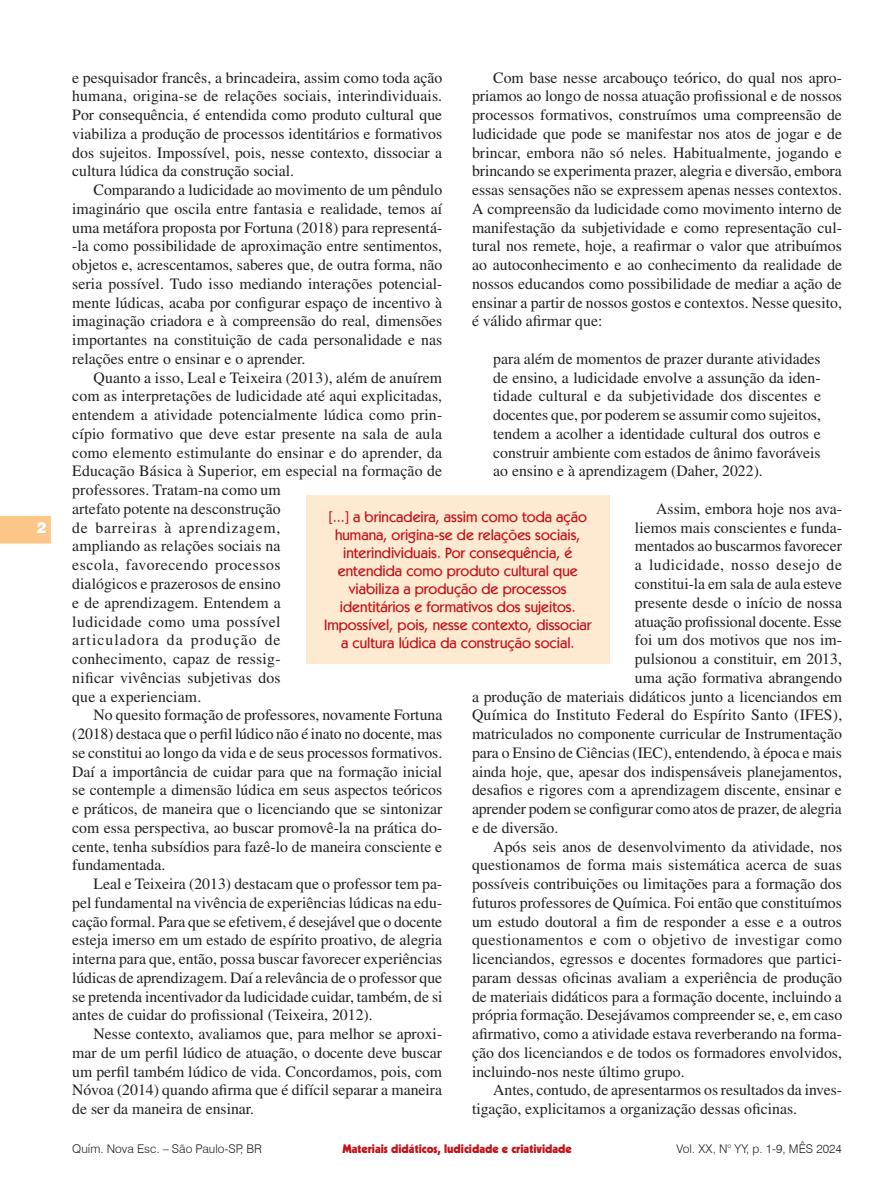
<style>
.page{position:relative;width:893px;height:1191px;background:#fff}
.page>*{position:absolute;margin:0;border:0;box-sizing:border-box;transform-origin:0 0}
.Citacao{font:15.75px/18.8px "Times LT Std";color:#231f20;text-align:justify}
.Citacao-2{font:15.75px "Times LT Std";letter-spacing:.035em;color:#231f20}
.Olho{font:500 15px/18px "Kabel IT Cby BT";color:#c4121a;text-align:center}
.t1{font:900 15px "Swiss 721 BT";color:#fff}
.t2{font:300 12px "Swiss 721 BT";color:#231f20}
.t3{font:900 12px "Kabel LT Std";color:#c4121a}
</style>
<div class="page">
<svg style="left:0;top:516px;width:51px;height:27px"></svg>
<div style="left:306px;top:495px;width:303px;height:169px;background:#fee9d1"></div>
<p class="t1" style="left:37px;top:518px;width:11px">2</p>
<p class="Citacao" style="left:72px;top:68px;width:371px">e pesquisador francês, a brincadeira, assim como toda ação humana, origina-se de relações sociais, interindividuais.<br>Por consequência, é entendida como produto cultural que viabiliza a produção de processos identitários e formativos dos sujeitos. Impossível, pois, nesse contexto, dissociar a cultura lúdica da construção social.</p>
<p class="Citacao" style="left:72px;top:180px;width:372px;text-indent:21px">Comparando a ludicidade ao movimento de um pêndulo imaginário que oscila entre fantasia e realidade, temos aí uma metáfora proposta por Fortuna (2018) para representá--la como possibilidade de aproximação entre sentimentos, objetos e, acrescentamos, saberes que, de outra forma, não seria possível. Tudo isso mediando interações potencial&shy;mente lúdicas, acaba por configurar espaço de incentivo à imaginação criadora e à compreensão do real, dimensões importantes na constituição de cada personalidade e nas relações entre o ensinar e o aprender.</p>
<p class="Citacao" style="left:72px;top:368px;width:371px;text-align:left;text-indent:21px">Quanto a isso, Leal e Teixeira (2013), além de anuírem com as interpretações de ludicidade até aqui explicitadas, entendem a atividade potencialmente lúdica como prin&shy;cípio formativo que deve estar presente na sala de aula como elemento estimulante do ensinar e do aprender, da Educação Básica à Superior, em especial na formação de professores. Tratam-na como um<br>artefato potente na desconstrução<br>de barreiras à aprendizagem,<br>ampliando as relações sociais na<br>escola, favorecendo processos<br>dialógicos e prazerosos de ensino<br>e de aprendizagem. Entendem a<br>ludicidade como uma possível<br>articuladora da produção de<br>conhecimento, capaz de ressig-<br>nificar vivências subjetivas dos<br>que a experienciam.</p>
<p class="Citacao" style="left:72px;top:705px;width:372px;text-indent:21px">No quesito formação de professores, novamente Fortuna (2018) destaca que o perfil lúdico não é inato no docente, mas se constitui ao longo da vida e de seus processos formativos.<br>Daí a importância de cuidar para que na formação inicial se contemple a dimensão lúdica em seus aspectos teóricos e práticos, de maneira que o licenciando que se sintonizar com essa perspectiva, ao buscar promovê-la na prática do&shy;cente, tenha subsídios para fazê-lo de maneira consciente e fundamentada.</p>
<p class="Citacao" style="left:72px;top:874px;width:372px;text-indent:21px">Leal e Teixeira (2013) destacam que o professor tem pa&shy;pel fundamental na vivência de experiências lúdicas na edu&shy;cação formal. Para que se efetivem, é desejável que o docente esteja imerso em um estado de espírito proativo, de alegria interna para que, então, possa buscar favorecer experiências lúdicas de aprendizagem. Daí a relevância de o professor que se pretenda incentivador da ludicidade cuidar, também, de si antes de cuidar do profissional (Teixeira, 2012).</p>
<p class="Citacao" style="left:72px;top:1024px;width:371px;text-indent:21px">Nesse contexto, avaliamos que, para melhor se aproxi&shy;mar de um perfil lúdico de atuação, o docente deve buscar um perfil também lúdico de vida. Concordamos, pois, com Nóvoa (2014) quando afirma que é difícil separar a maneira de ser da maneira de ensinar.</p>
<p class="Citacao" style="left:472px;top:68px;width:372px;text-indent:21px">Com base nesse arcabouço teórico, do qual nos apro&shy;priamos ao longo de nossa atuação profissional e de nossos processos formativos, construímos uma compreensão de ludicidade que pode se manifestar nos atos de jogar e de brincar, embora não só neles. Habitualmente, jogando e brincando se experimenta prazer, alegria e diversão, embora essas sensações não se expressem apenas nesses contextos.<br>A compreensão da ludicidade como movimento interno de manifestação da subjetividade e como representação cul&shy;tural nos remete, hoje, a reafirmar o valor que atribuímos ao autoconhecimento e ao conhecimento da realidade de nossos educandos como possibilidade de mediar a ação de ensinar a partir de nossos gostos e contextos. Nesse quesito, é válido afirmar que:</p>
<p class="Citacao" style="left:493px;top:349px;width:329px">para além de momentos de prazer durante atividades de ensino, a ludicidade envolve a assunção da iden&shy;tidade cultural e da subjetividade dos discentes e docentes que, por poderem se assumir como sujeitos, tendem a acolher a identidade cultural dos outros e construir ambiente com estados de ânimo favoráveis ao ensino e à aprendizagem (Daher, 2022).</p>
<p class="Citacao" style="left:656px;top:499px;width:187px">Assim, embora hoje nos ava-</p>
<p class="Citacao" style="left:635px;top:518px;width:208px">liemos mais conscientes e funda-</p>
<p class="Citacao" style="left:635px;top:537px;width:208px">mentados ao buscarmos favorecer</p>
<p class="Citacao-2" style="left:635px;top:556px;width:209px">a ludicidade, nosso desejo de</p>
<p class="Citacao" style="left:635px;top:574px;width:209px">constitui-la em sala de aula esteve</p>
<p class="Citacao" style="left:635px;top:593px;width:208px">presente desde o início de nossa</p>
<p class="Citacao" style="left:635px;top:612px;width:208px">atuação profissional docente. Esse</p>
<p class="Citacao" style="left:635px;top:630px;width:208px">foi um dos motivos que nos im-</p>
<p class="Citacao" style="left:635px;top:649px;width:208px">pulsionou a constituir, em 2013,</p>
<p class="Citacao" style="left:635px;top:668px;width:208px">uma ação formativa abrangendo</p>
<p class="Citacao" style="left:472px;top:687px;width:371px">a produção de materiais didáticos junto a licenciandos em</p>
<p class="Citacao" style="left:472px;top:705px;width:372px">Química do Instituto Federal do Espírito Santo (IFES),</p>
<p class="Citacao" style="left:472px;top:724px;width:371px">matriculados no componente curricular de Instrumentação</p>
<p class="Citacao" style="left:472px;top:743px;width:371px">para o Ensino de Ciências (IEC), entendendo, à época e mais</p>
<p class="Citacao" style="left:472px;top:762px;width:371px">ainda hoje, que, apesar dos indispensáveis planejamentos,</p>
<p class="Citacao" style="left:472px;top:780px;width:371px">desafios e rigores com a aprendizagem discente, ensinar e</p>
<p class="Citacao" style="left:472px;top:799px;width:371px">aprender podem se configurar como atos de prazer, de alegria</p>
<p class="Citacao" style="left:472px;top:818px;width:88px">e de diversão.</p>
<p class="Citacao" style="left:472px;top:837px;width:372px;text-indent:21px">Após seis anos de desenvolvimento da atividade, nos questionamos de forma mais sistemática acerca de suas possíveis contribuições ou limitações para a formação dos futuros professores de Química. Foi então que constituímos um estudo doutoral a fim de responder a esse e a outros questionamentos e com o objetivo de investigar como licenciandos, egressos e docentes formadores que partici&shy;param dessas oficinas avaliam a experiência de produção de materiais didáticos para a formação docente, incluindo a própria formação. Desejávamos compreender se, e, em caso afirmativo, como a atividade estava reverberando na forma&shy;ção dos licenciandos e de todos os formadores envolvidos, incluindo-nos neste último grupo.</p>
<p class="Citacao" style="left:472px;top:1080px;width:371px;text-indent:21px">Antes, contudo, de apresentarmos os resultados da inves&shy;tigação, explicitamos a organização dessas oficinas.</p>
<p class="Olho" style="left:324px;top:508px;width:269px">[...] a brincadeira, assim como toda ação humana, origina-se de relações sociais, interindividuais. Por consequência, é entendida como produto cultural que viabiliza a produção de processos identitários e formativos dos sujeitos.<br>Impossível, pois, nesse contexto, dissociar a cultura lúdica da construção social.</p>
<p class="t2" style="left:72px;top:1141px;width:191px">Quím. Nova Esc. – São Paulo-SP, BR</p>
<p class="t2" style="left:676px;top:1141px;width:167px">Vol. XX, N° YY, p. 1-9, MÊS 2024</p>
<p class="t3" style="left:342px;top:1141px;width:231px">Materiais didáticos, ludicidade e criatividade</p>
</div>
